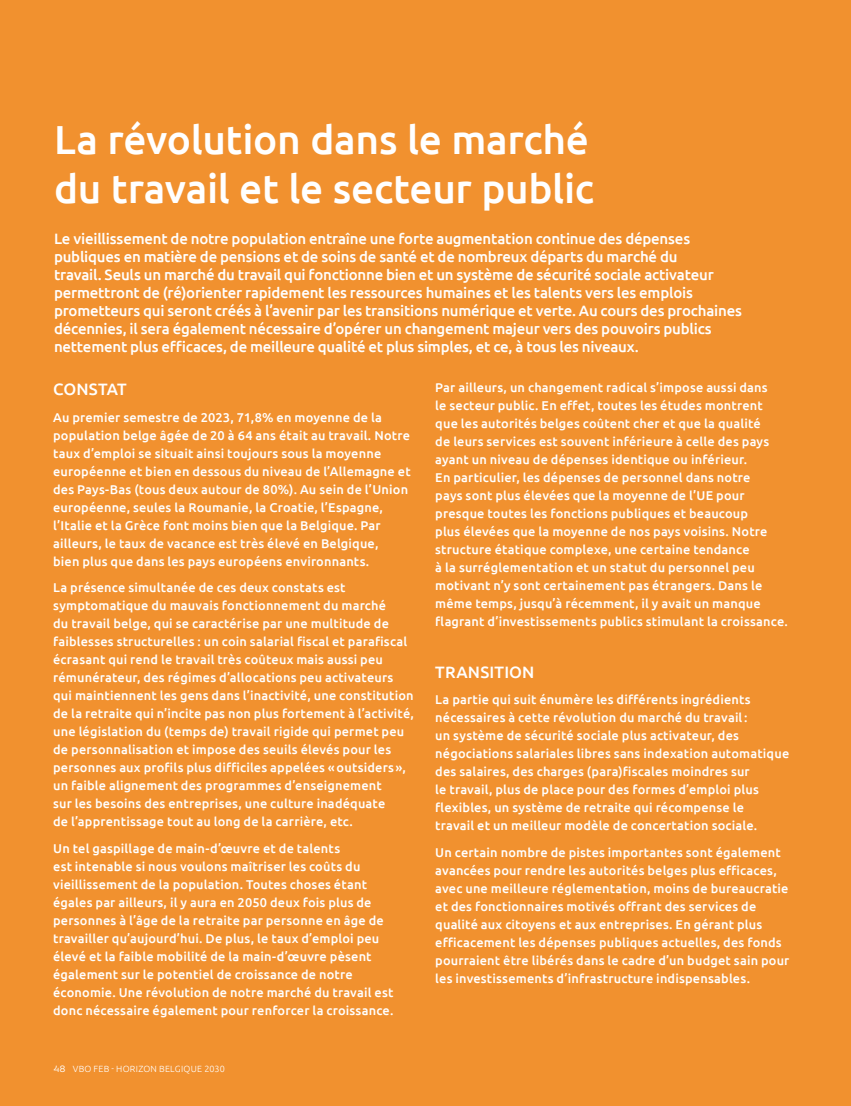
<style>
.page{position:relative;width:851px;height:1106px;background:#fff}
.page>*{position:absolute;margin:0;border:0;box-sizing:border-box;transform-origin:0 0}
.t1{font:500 40.5px/48.6px "Ubuntu";letter-spacing:-.01em;color:#fff}
.t2{font:500 16.5px "Ubuntu";letter-spacing:.01em;color:#fff}
.t3{font:500 15px/18px "Ubuntu";letter-spacing:-.015em;color:#fff}
.t4{font:500 12.75px/18px "Ubuntu";letter-spacing:.015em;color:#fff}
.t5{font:300 9px "Ubuntu";letter-spacing:.03em;color:#fff}
.s1{font-family:"New Farm";font-weight:400;font-size:9.75px}
</style>
<div class="page">
<div style="left:0;top:0;width:850px;height:1106px;background:#f1912f"></div>
<h1 class="t1" style="left:54px;top:114px;width:541px">La révolution dans le marché du travail et le secteur public</h1>
<p class="t3" style="left:54px;top:229px;width:689px">Le vieillissement de notre population entraîne une forte augmentation continue des dépenses publiques en matière de pensions et de soins de santé et de nombreux départs du marché du<br>travail. Seuls un marché du travail qui fonctionne bien et un système de sécurité sociale activateur permettront de (ré)orienter rapidement les ressources humaines et les talents vers les emplois prometteurs qui seront créés à l’avenir par les transitions numérique et verte. Au cours des prochaines décennies, il sera également nécessaire d’opérer un changement majeur vers des pouvoirs publics nettement plus efficaces, de meilleure qualité et plus simples, et ce, à tous les niveaux.</p>
<p class="t2" style="left:53px;top:379px;width:75px">CONSTAT</p>
<p class="t4" style="left:53px;top:407px;width:359px">Au premier semestre de 2023, 71,8% en moyenne de la population belge âgée de 20 à 64 ans était au travail. Notre taux d’emploi se situait ainsi toujours sous la moyenne européenne et bien en dessous du niveau de l’Allemagne et des Pays-Bas (tous deux autour de 80%). Au sein de l’Union européenne, seules la Roumanie, la Croatie, l’Espagne, l’Italie et la Grèce font moins bien que la Belgique. Par ailleurs, le taux de vacance est très élevé en Belgique,<br>bien plus que dans les pays européens environnants.</p>
<p class="t4" style="left:53px;top:578px;width:362px">La présence simultanée de ces deux constats est symptomatique du mauvais fonctionnement du marché<br>du travail belge, qui se caractérise par une multitude de faiblesses structurelles : un coin salarial fiscal et parafiscal écrasant qui rend le travail très coûteux mais aussi peu rémunérateur, des régimes d’allocations peu activateurs qui maintiennent les gens dans l’inactivité, une constitution de la retraite qui n’incite pas non plus fortement à l’activité, une législation du (temps de) travail rigide qui permet peu de personnalisation et impose des seuils élevés pour les personnes aux profils plus difficiles appelées «outsiders», un faible alignement des programmes d’enseignement<br>sur les besoins des entreprises, une culture inadéquate<br>de l’apprentissage tout au long de la carrière, etc.</p>
<p class="t4" style="left:53px;top:839px;width:342px">Un tel gaspillage de main-d’œuvre et de talents<br>est intenable si nous voulons maîtriser les coûts du vieillissement de la population. Toutes choses étant égales par ailleurs, il y aura en 2050 deux fois plus de personnes à l’âge de la retraite par personne en âge de travailler qu’aujourd’hui. De plus, le taux d’emploi peu élevé et la faible mobilité de la main-d’œuvre pèsent également sur le potentiel de croissance de notre économie. Une révolution de notre marché du travail est donc nécessaire également pour renforcer la croissance.</p>
<p class="t5" style="left:53px;top:1063px;width:173px"><span class="s1">48</span> VBO FEB - HORIZON BELGIQUE 2030</p>
<p class="t4" style="left:435px;top:378px;width:354px">Par ailleurs, un changement radical s’impose aussi dans<br>le secteur public. En effet, toutes les études montrent que les autorités belges coûtent cher et que la qualité<br>de leurs services est souvent inférieure à celle des pays ayant un niveau de dépenses identique ou inférieur.<br>En particulier, les dépenses de personnel dans notre<br>pays sont plus élevées que la moyenne de l’UE pour presque toutes les fonctions publiques et beaucoup<br>plus élevées que la moyenne de nos pays voisins. Notre structure étatique complexe, une certaine tendance<br>à la surréglementation et un statut du personnel peu motivant n’y sont certainement pas étrangers. Dans le même temps, jusqu’à récemment, il y avait un manque flagrant d’investissements publics stimulant la croissance.</p>
<p class="t2" style="left:435px;top:661px;width:101px">TRANSITION</p>
<p class="t4" style="left:435px;top:690px;width:355px">La partie qui suit énumère les différents ingrédients nécessaires à cette révolution du marché du travail:<br>un système de sécurité sociale plus activateur, des négociations salariales libres sans indexation automatique des salaires, des charges (para)fiscales moindres sur<br>le travail, plus de place pour des formes d’emploi plus flexibles, un système de retraite qui récompense le<br>travail et un meilleur modèle de concertation sociale.</p>
<p class="t4" style="left:435px;top:843px;width:355px">Un certain nombre de pistes importantes sont également avancées pour rendre les autorités belges plus efficaces, avec une meilleure réglementation, moins de bureaucratie et des fonctionnaires motivés offrant des services de qualité aux citoyens et aux entreprises. En gérant plus efficacement les dépenses publiques actuelles, des fonds pourraient être libérés dans le cadre d’un budget sain pour les investissements d’infrastructure indispensables.</p>
</div>
